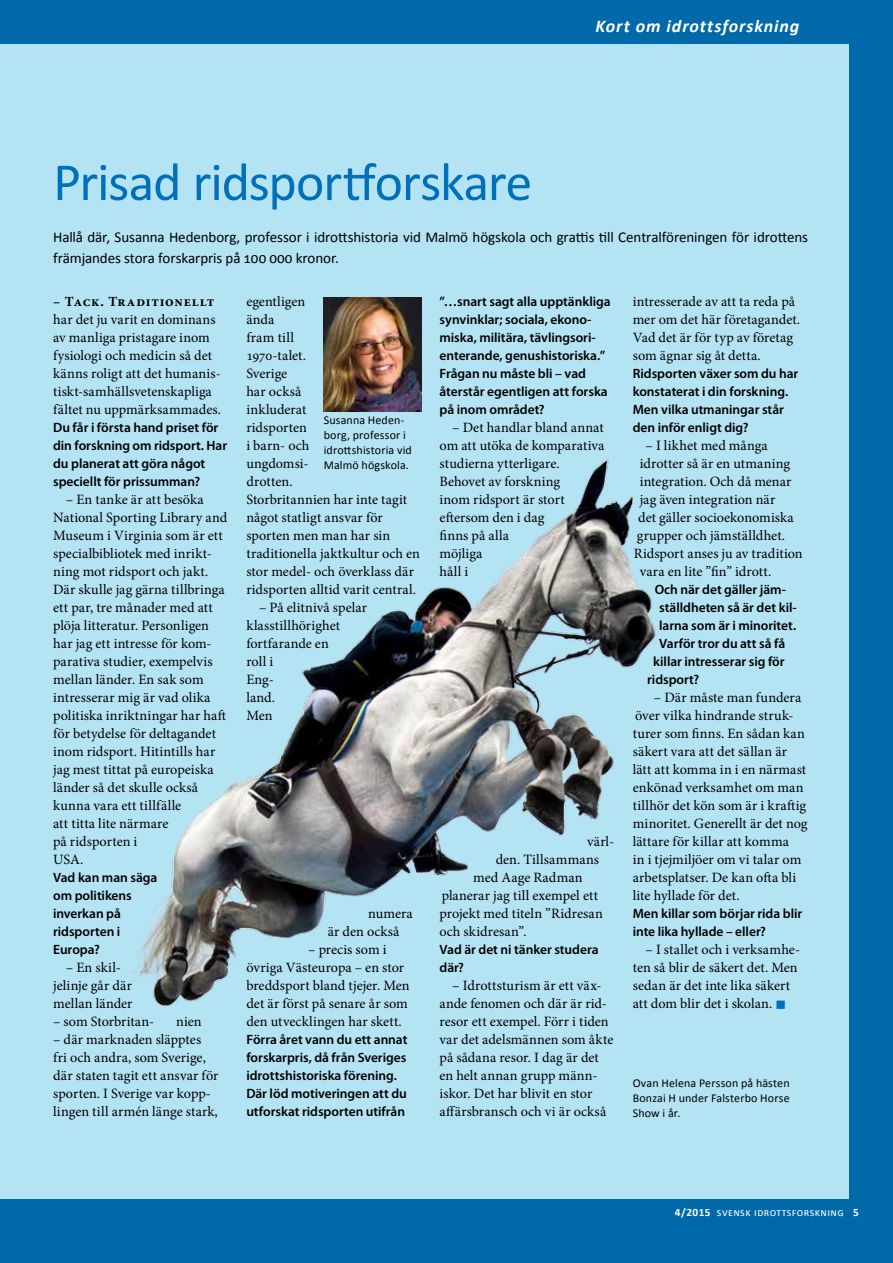
<style>
.page{position:relative;width:893px;height:1263px;background:#fff}
.page>*{position:absolute;margin:0;border:0;box-sizing:border-box;transform-origin:0 0}
.t1{font:54px "Calibri";letter-spacing:-.025em;color:#0070ba}
.t2{font:italic 700 18px "Calibri";letter-spacing:.05em;color:#fff}
.t3{font:15px/21px "Calibri";letter-spacing:-.01em;color:#000}
.t4{font:14.25px/18px "Minion Pro";letter-spacing:.005em;color:#000}
.t5{font:700 13.95px "Minion Pro";letter-spacing:.05em;color:#000}
.t6{font:600 13.5px/18px "Myriad Pro";letter-spacing:-.005em;color:#000}
.t7{font:12px/15px "Calibri";letter-spacing:.01em;color:#000}
.t8{font:11.25px "Calibri";letter-spacing:.04em;color:#fff}
.s1{color:#0070ba}
.s2{font-weight:700}
</style>
<div class="page">
<div style="left:0;top:1199px;width:893px;height:64px;background:#0069a9"></div>
<div style="left:0;top:0;width:893px;height:1199px;background:#b4e3f4"></div>
<div style="left:0;top:0;width:893px;height:44px;background:#0069a9"></div>
<div style="left:849px;top:0;width:44px;height:1263px;background:#0069a9"></div>
<img style="left:324px;top:298px;width:97px;height:114px">
<img style="left:130px;top:459px;width:526px;height:548px">
<p class="t2" style="left:596px;top:14px;width:205px">Kort om idrottsforskning</p>
<h1 class="t1" style="left:53px;top:149px;width:481px">Prisad ridsportforskare</h1>
<p class="t3" style="left:53px;top:226px;width:756px">Hallå där, Susanna Hedenborg, professor i idrottshistoria vid Malmö högskola och grattis till Centralföreningen för idrottens främjandes stora forskarpris på 100 000 kronor.</p>
<p class="t5" style="left:53px;top:292px;width:163px">– Tack. Traditionellt</p>
<p class="t4" style="left:53px;top:311px;width:169px">har det ju varit en dominans av manliga pristagare inom fysiologi och medicin så det känns roligt att det humanis&shy;tiskt-samhällsvetenskapliga fältet nu uppmärksammades.</p>
<p class="t6" style="left:53px;top:418px;width:176px">Du får i första hand priset för din forskning om ridsport. Har du planerat att göra något speciellt för prissumman?</p>
<p class="t4" style="left:53px;top:491px;width:176px;text-indent:13px">– En tanke är att besöka<br>National Sporting Library and<br>Museum i Virginia som är ett specialbibliotek med inrikt&shy;ning mot ridsport och jakt.<br>Där skulle jag gärna tillbringa ett par, tre månader med att plöja litteratur. Personligen har jag ett intresse för kom&shy;parativa studier, exempelvis mellan länder. En sak som intresserar mig är vad olika politiska inriktningar har haft för betydelse för deltagandet inom ridsport. Hitintills har jag mest tittat på europeiska länder så det skulle också kunna vara ett tillfälle<br>att titta lite närmare<br>på ridsporten i<br>USA.</p>
<p class="t6" style="left:53px;top:868px;width:106px">Vad kan man säga om politikens inverkan på ridsporten i<br>Europa?</p>
<p class="t4" style="left:53px;top:959px;width:81px;text-align:center">– En skil&shy;jelinje går där mellan länder</p>
<p class="t4" style="left:53px;top:1013px;width:103px">– som Storbritan-</p>
<p class="t4" style="left:176px;top:1013px;width:27px">nien</p>
<p class="t4" style="left:53px;top:1031px;width:167px">– där marknaden släpptes fri och andra, som Sverige, där staten tagit ett ansvar för sporten. I Sverige var kopp&shy;lingen till armén länge stark,</p>
<p class="t4" style="left:246px;top:293px;width:175px">egentligen<br>ända<br>fram till<br>1970-talet.<br>Sverige<br>har också<br>inkluderat<br>ridsporten<br>i barn- och<br>ungdomsi-<br>drotten.<br>Storbritannien har inte tagit något statligt ansvar för sporten men man har sin traditionella jaktkultur och en stor medel- och överklass där ridsporten alltid varit central.</p>
<p class="t4" style="left:246px;top:598px;width:122px;text-indent:13px">– På elitnivå spelar klasstillhörighet fortfarande en<br>roll i<br>Eng-<br>land.<br>Men</p>
<p class="t7" style="left:324px;top:412px;width:90px">Susanna Heden&shy;borg, professor i idrottshistoria vid<br>Malmö högskola.</p>
<p class="t4" style="left:328px;top:904px;width:87px;text-indent:40px">numera är den också</p>
<p class="t4" style="left:246px;top:940px;width:165px;text-indent:62px">– precis som i övriga Västeuropa – en stor breddsport bland tjejer. Men det är först på senare år som den utvecklingen har skett.</p>
<p class="t6" style="left:246px;top:1030px;width:163px">Förra året vann du ett annat forskarpris, då från Sveriges idrottshistoriska förening.<br>Där löd motiveringen att du utforskat ridsporten utifrån</p>
<p class="t6" style="left:440px;top:292px;width:173px">”…snart sagt alla upptänkliga synvinklar; sociala, ekono&shy;miska, militära, tävlingsori&shy;enterande, genushistoriska.”<br>Frågan nu måste bli – vad återstår egentligen att forska på inom området?</p>
<p class="t4" style="left:440px;top:419px;width:166px;text-indent:13px">– Det handlar bland annat om att utöka de komparativa studierna ytterligare.<br>Behovet av forskning<br>inom ridsport är stort eftersom den i dag<br>finns på alla<br>möjliga<br>håll i</p>
<p class="t4" style="left:587px;top:832px;width:28px">värl-</p>
<p class="t4" style="left:496px;top:850px;width:105px">den. Tillsammans</p>
<p class="t4" style="left:473px;top:868px;width:111px">med Aage Radman</p>
<p class="t4" style="left:442px;top:886px;width:158px">planerar jag till exempel ett</p>
<p class="t4" style="left:440px;top:904px;width:165px">projekt med titeln ”Ridresan</p>
<p class="t4" style="left:440px;top:922px;width:89px">och skidresan”.</p>
<p class="t6" style="left:440px;top:940px;width:161px">Vad är det ni tänker studera där?</p>
<p class="t4" style="left:440px;top:977px;width:175px;text-indent:13px">– Idrottsturism är ett väx&shy;ande fenomen och där är rid&shy;resor ett exempel. Förr i tiden var det adelsmännen som åkte på sådana resor. I dag är det en helt annan grupp männ&shy;iskor. Det har blivit en stor affärsbransch och vi är också</p>
<p class="t4" style="left:633px;top:293px;width:169px">intresserade av att ta reda på mer om det här företagandet.<br>Vad det är för typ av företag som ägnar sig åt detta.</p>
<p class="t6" style="left:633px;top:364px;width:167px">Ridsporten växer som du har konstaterat i din forskning.<br>Men vilka utmaningar står den inför enligt dig?</p>
<p class="t4" style="left:645px;top:437px;width:124px">– I likhet med många</p>
<p class="t4" style="left:640px;top:455px;width:152px">idrotter så är en utmaning</p>
<p class="t4" style="left:640px;top:473px;width:153px">integration. Och då menar</p>
<p class="t4" style="left:640px;top:491px;width:137px">jag även integration när</p>
<p class="t4" style="left:638px;top:509px;width:157px">det gäller socioekonomiska</p>
<p class="t4" style="left:637px;top:527px;width:150px">grupper och jämställdhet.</p>
<p class="t4" style="left:634px;top:545px;width:170px">Ridsport anses ju av tradition</p>
<p class="t4" style="left:640px;top:563px;width:133px">vara en lite ”fin” idrott.</p>
<p class="t6" style="left:655px;top:580px;width:133px">Och när det gäller jäm-</p>
<p class="t6" style="left:659px;top:598px;width:139px">ställdheten så är det kil-</p>
<p class="t6" style="left:659px;top:616px;width:139px">larna som är i minoritet.</p>
<p class="t6" style="left:659px;top:634px;width:128px">Varför tror du att så få</p>
<p class="t6" style="left:653px;top:652px;width:133px">killar intresserar sig för</p>
<p class="t6" style="left:647px;top:670px;width:54px">ridsport?</p>
<p class="t4" style="left:633px;top:689px;width:176px;text-indent:21px">– Där måste man fundera över vilka hindrande struk&shy;turer som finns. En sådan kan säkert vara att det sällan är lätt att komma in i en närmast enkönad verksamhet om man tillhör det kön som är i kraftig minoritet. Generellt är det nog lättare för killar att komma<br>in i tjejmiljöer om vi talar om arbetsplatser. De kan ofta bli lite hyllade för det.</p>
<p class="t6" style="left:633px;top:904px;width:171px">Men killar som börjar rida blir inte lika hyllade – eller?</p>
<p class="t4" style="left:633px;top:941px;width:169px;text-indent:13px">– I stallet och i verksamhe&shy;ten så blir de säkert det. Men sedan är det inte lika säkert att dom blir det i skolan. <span class="s1">■</span></p>
<p class="t7" style="left:633px;top:1075px;width:158px;text-align:justify">Ovan Helena Persson på hästen Bonzai H under Falsterbo Horse Show i år.</p>
<p class="t8" style="left:675px;top:1205px;width:186px"><span class="s2">4/2015</span> svensk idrottsforskning <span class="s2">5</span></p>
</div>
